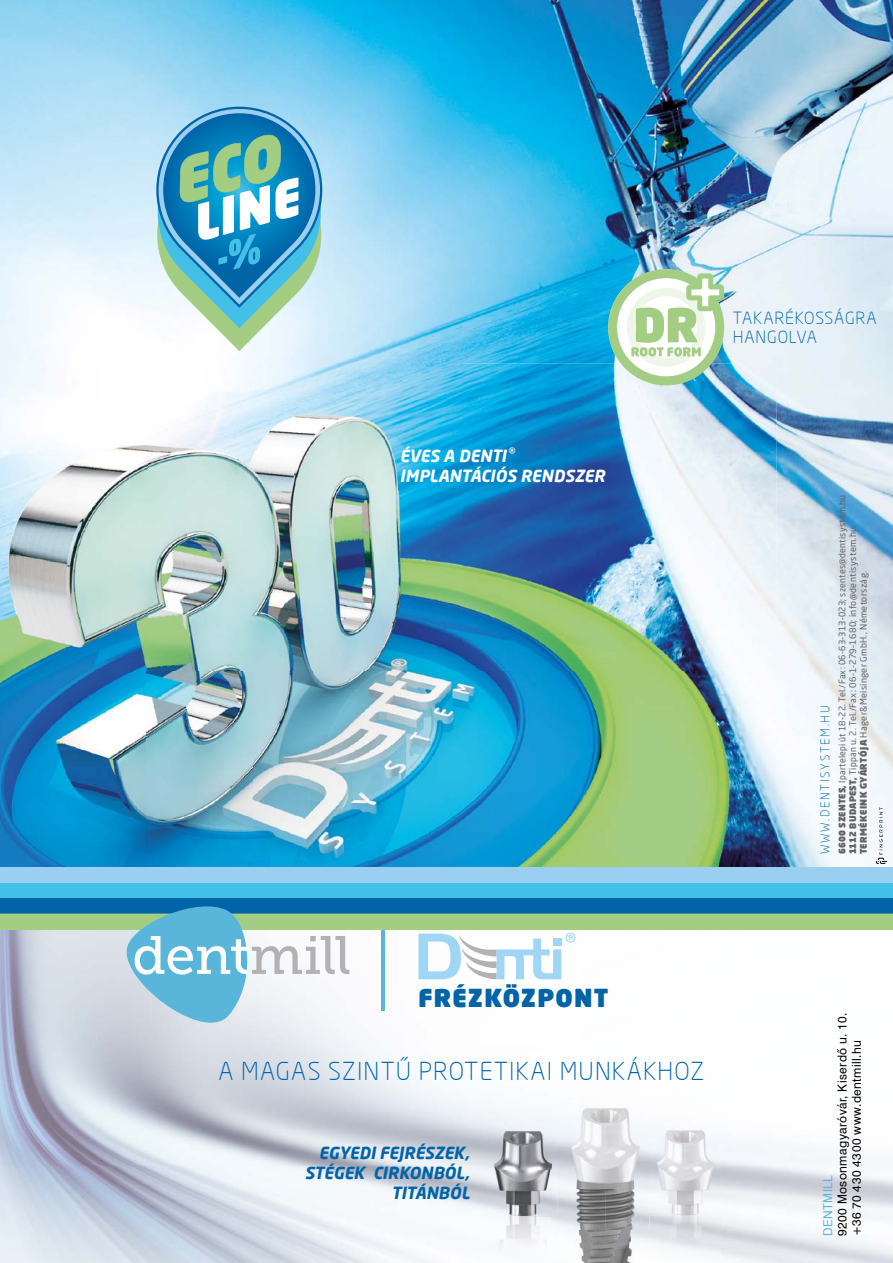
<style>
.page{position:relative;width:893px;height:1263px;background:#fff}
.page>*{position:absolute;margin:0;border:0;box-sizing:border-box;transform-origin:0 0}
.t1{font:300 24.3px "Neo Sans Pro";letter-spacing:.045em;color:#0064a7}
.t2{font:900 24.3px "Neo Sans Pro";letter-spacing:.045em;color:#0064a7}
.t3{font:italic 700 16.5px/19.8px "Neo Sans Pro";color:#0064a7;text-align:right}
.t4{font:italic 700 16.5px/19.8px "Neo Sans Pro";color:#fff}
.t5{font:300 16.5px/19.8px "Neo Sans Pro";letter-spacing:.05em;color:#0064a7}
.t6{font:12px/14.4px "Swiss 721 PFL";letter-spacing:.035em;color:#000}
.t7{font:300 12px "Neo Sans Pro";letter-spacing:.14em;color:#0064a7}
.t8{font:12px "Swiss 721 PFL";letter-spacing:.04em;color:#59b5da}
.t9{font:9px/10.8px "Neo Sans Pro";letter-spacing:.03em;color:#646363}
.s1{font-weight:900}
</style>
<div class="page">
<img style="left:0;top:930px;width:572px;height:236px">
<img style="left:0;top:0;width:893px;height:867px">
<svg style="left:608px;top:269px;width:116px;height:95px"></svg>
<img style="left:0;top:364px;width:777px;height:503px">
<img style="left:621px;top:364px;width:90px;height:21px">
<img style="left:633px;top:364px;width:66px;height:13px">
<img style="left:651px;top:364px;width:30px;height:3px">
<div style="left:0;top:898px;width:893px;height:16px;background:#0064a7"></div>
<div style="left:0;top:882px;width:893px;height:16px;background:#44bfe7"></div>
<div style="left:0;top:867px;width:893px;height:15px;background:#9acff1"></div>
<div style="left:0;top:914px;width:893px;height:15px;background:#a4cd84"></div>
<hr style="left:0;top:913px;width:893px;height:1px;background:#a4cd84">
<hr style="left:0;top:929px;width:893px;height:1px;background:#a4cd84">
<svg style="left:148px;top:100px;width:182px;height:251px;background:#7cbdd0"></svg>
<svg style="left:127px;top:906px;width:222px;height:117px"></svg>
<hr style="left:382px;top:929px;width:3px;height:81px;background:#59b5da">
<img style="left:650px;top:1125px;width:70px;height:131px">
<img style="left:487px;top:1170px;width:33px;height:73px">
<img style="left:520px;top:1216px;width:32px;height:27px">
<img style="left:487px;top:1126px;width:65px;height:44px">
<img style="left:520px;top:1170px;width:32px;height:44px">
<img style="left:487px;top:1214px;width:65px;height:2px">
<img style="left:552px;top:1106px;width:106px;height:42px">
<img style="left:558px;top:1148px;width:92px;height:115px">
<svg style="left:650px;top:1213px;width:8px;height:2px"></svg>
<img style="left:552px;top:1126px;width:6px;height:101px">
<svg style="left:552px;top:1214px;width:6px;height:2px"></svg>
<svg style="left:876px;top:807px;width:11px;height:57px"></svg>
<svg style="left:418px;top:933px;width:158px;height:46px"></svg>
<h2 class="t4" style="left:400px;top:446px;width:207px">ÉVES A DENTI<sup>®<br></sup>IMPLANTÁCIÓS RENDSZER</h2>
<h2 class="t5" style="left:733px;top:307px;width:145px">TAKARÉKOSSÁGRA<br>HANGOLVA</h2>
<h3 class="t7" style="left:818px;top:854px;width:150px;rotate:-90deg">WWW.DENTISYSTEM.HU</h3>
<p class="t9" style="left:836px;top:854px;width:361px;rotate:-90deg"><span class="s1">6600 SZENTES,</span> Ipartelepi út 18-22. Tel./Fax: 06-63-313-023; szentes@dentisystem.hu<br><span class="s1">1112 BUDAPEST,</span> Tippan u. 2. Tel./Fax: 06-1-279-1680; info@dentisystem.hu<br><span class="s1">TERMÉKEINK GYÁRTÓJA</span> Hager&amp;Meisinger GmbH., Németország.</p>
<h1 class="t2" style="left:418px;top:981px;width:192px">FRÉZKÖZPONT</h1>
<h1 class="t1" style="left:218px;top:1056px;width:488px">A MAGAS SZINTŰ PROTETIKAI MUNKÁKHOZ</h1>
<h2 class="t3" style="left:305px;top:1143px;width:166px">EGYEDI FEJRÉSZEK,<br>STÉGEK CIRKONBÓL,<br>TITÁNBÓL</h2>
<h3 class="t6" style="left:835px;top:1236px;width:225px;rotate:-90deg">9200 Mosonmagyaróvár, Kiserdő u. 10. +36 70 430 4300 www.dentmill.hu</h3>
<h3 class="t8" style="left:821px;top:1236px;width:62px;rotate:-90deg">DENTMILL</h3>
</div>
